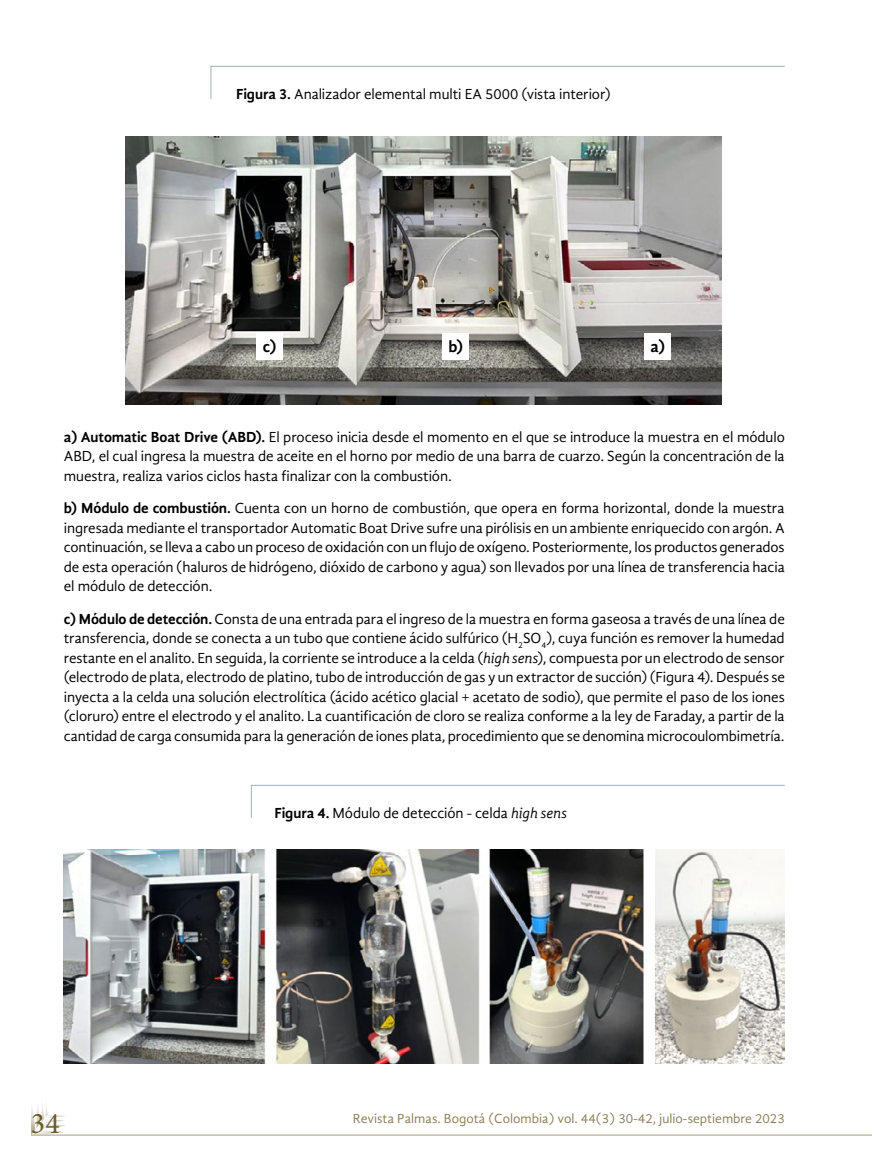
<style>
.page{position:relative;width:872px;height:1170px;background:#fff}
.page>*{position:absolute;margin:0;border:0;box-sizing:border-box;transform-origin:0 0}
.t1{font:30px "Minion Pro";color:#685c27}
.t2{font:700 16.5px "Gandhi Sans";color:#000}
.t3{font:15px/19.5px "Gandhi Sans";letter-spacing:-.01em;color:#000;text-align:justify}
.t4{font:13.5px "Gandhi Sans";color:#8b7f55}
.s1{font-weight:700}
.s2{font-style:italic}
</style>
<div class="page">
<svg style="left:31px;top:1105px;width:35px;height:29px"></svg>
<hr style="left:31px;top:1134px;width:840px;height:1px;background:#a69b79">
<svg style="left:210px;top:66px;width:575px;height:33px"></svg>
<svg style="left:250px;top:784px;width:535px;height:34px"></svg>
<img style="left:125px;top:137px;width:596px;height:267px">
<img style="left:64px;top:849px;width:720px;height:214px">
<div style="left:644px;top:333px;width:27px;height:26px;background:#fff"></div>
<div style="left:443px;top:333px;width:26px;height:26px;background:#fff"></div>
<div style="left:256px;top:333px;width:27px;height:26px;background:#fff"></div>
<p class="t3" style="left:236px;top:84px;width:376px"><span class="s1">Figura 3.</span> Analizador elemental multi EA 5000 (vista interior)</p>
<p class="t2" style="left:263px;top:337px;width:15px">c)</p>
<p class="t2" style="left:448px;top:337px;width:16px">b)</p>
<p class="t2" style="left:650px;top:337px;width:16px">a)</p>
<p class="t3" style="left:64px;top:427px;width:722px"><span class="s1">a) Automatic Boat Drive (ABD).</span> El proceso inicia desde el momento en el que se introduce la muestra en el módulo ABD, el cual ingresa la muestra de aceite en el horno por medio de una barra de cuarzo. Según la concentración de la muestra, realiza varios ciclos hasta finalizar con la combustión.</p>
<p class="t3" style="left:64px;top:498px;width:722px"><span class="s1">b) Módulo de combustión.</span> Cuenta con un horno de combustión, que opera en forma horizontal, donde la muestra ingresada mediante el transportador Automatic Boat Drive sufre una pirólisis en un ambiente enriquecido con argón. A continuación, se lleva a cabo un proceso de oxidación con un flujo de oxígeno. Posteriormente, los productos generados de esta operación (haluros de hidrógeno, dióxido de carbono y agua) son llevados por una línea de transferencia hacia el módulo de detección.</p>
<p class="t3" style="left:64px;top:608px;width:722px"><span class="s1">c) Módulo de detección.</span> Consta de una entrada para el ingreso de la muestra en forma gaseosa a través de una línea de transferencia, donde se conecta a un tubo que contiene ácido sulfúrico (H<sub>2</sub>SO<sub>4</sub>), cuya función es remover la humedad restante en el analito. En seguida, la corriente se introduce a la celda (<span class="s2">high sens</span>), compuesta por un electrodo de sensor (electrodo de plata, electrodo de platino, tubo de introducción de gas y un extractor de succión) (Figura 4). Después se inyecta a la celda una solución electrolítica (ácido acético glacial + acetato de sodio), que permite el paso de los iones (cloruro) entre el electrodo y el analito. La cuantificación de cloro se realiza conforme a la ley de Faraday, a partir de la cantidad de carga consumida para la generación de iones plata, procedimiento que se denomina microcoulombimetría.</p>
<p class="t3" style="left:274px;top:802px;width:294px"><span class="s1">Figura 4.</span> Módulo de detección - celda <span class="s2">high sens</span></p>
<h1 class="t1" style="left:31px;top:1102px;width:30px">34</h1>
<p class="t4" style="left:353px;top:1110px;width:433px">Revista Palmas. Bogotá (Colombia) vol. 44(3) 30-42, julio-septiembre 2023</p>
</div>
